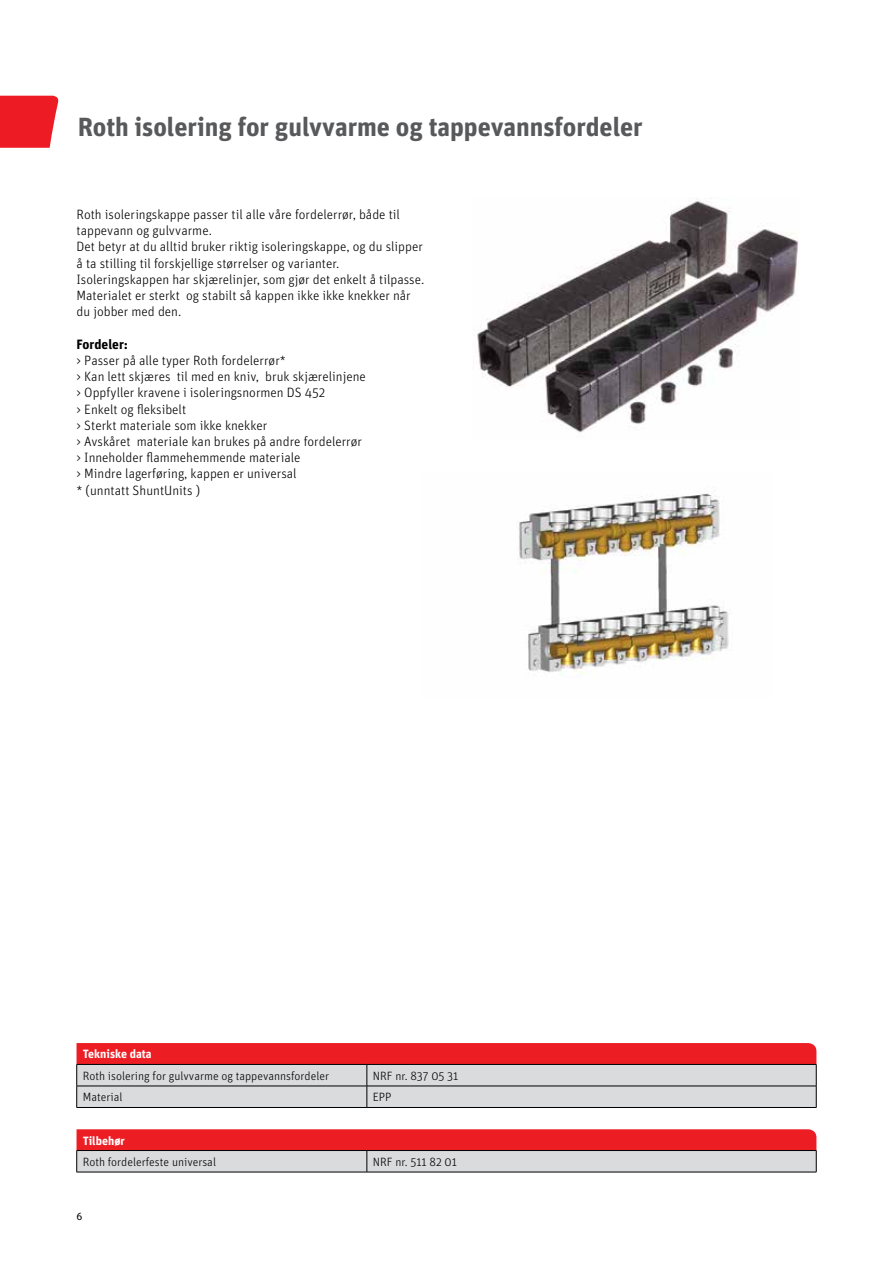
<style>
.page{position:relative;width:893px;height:1263px;background:#fff}
.page>*{position:absolute;margin:0;border:0;box-sizing:border-box;transform-origin:0 0}
.t1{font:700 26.25px "Unit OT";letter-spacing:-.005em;color:#58595b}
.t2{font:300 13.5px/16.2px "Unit OT";color:#000}
.t3{font:700 13.5px "Unit OT";color:#000}
.t4{font:300 12px "Unit OT";color:#000}
.t5{font:700 12px "Unit OT";color:#fff}
.t6{font:10.5px "Unit OT";color:#000}
</style>
<div class="page">
<svg style="left:0;top:96px;width:59px;height:52px;background:#ee2f37"></svg>
<img style="left:477px;top:198px;width:322px;height:235px">
<img style="left:519px;top:493px;width:210px;height:182px">
<svg style="left:76px;top:1043px;width:741px;height:64px;background:#d89598"></svg>
<hr style="left:77px;top:1107px;width:290px;height:1px;background:#000">
<hr style="left:367px;top:1107px;width:449px;height:1px;background:#000">
<svg style="left:76px;top:1129px;width:741px;height:43px;background:#db787b"></svg>
<hr style="left:77px;top:1172px;width:290px;height:1px;background:#000">
<hr style="left:367px;top:1172px;width:449px;height:1px;background:#000">
<h1 class="t1" style="left:78px;top:110px;width:567px">Roth isolering for gulvvarme og tappevannsfordeler</h1>
<p class="t2" style="left:77px;top:206px;width:349px">Roth isoleringskappe passer til alle våre fordelerrør, både til tappevann og gulvvarme.<br>Det betyr at du alltid bruker riktig isoleringskappe, og du slipper å ta stilling til forskjellige størrelser og varianter.<br>Isoleringskappen har skjærelinjer, som gjør det enkelt å tilpasse.<br>Materialet er sterkt og stabilt så kappen ikke ikke knekker når du jobber med den.</p>
<p class="t3" style="left:77px;top:335px;width:53px">Fordeler:</p>
<p class="t2" style="left:77px;top:352px;width:291px">&gt; Passer på alle typer Roth fordelerrør*<br>&gt; Kan lett skjæres til med en kniv, bruk skjærelinjene &gt; Oppfyller kravene i isoleringsnormen DS 452<br>&gt; Enkelt og fleksibelt<br>&gt; Sterkt materiale som ikke knekker<br>&gt; Avskåret materiale kan brukes på andre fordelerrør &gt; Inneholder flammehemmende materiale<br>&gt; Mindre lagerføring, kappen er universal<br>* (unntatt ShuntUnits )</p>
<p class="t5" style="left:83px;top:1046px;width:71px">Tekniske data</p>
<p class="t4" style="left:83px;top:1069px;width:248px">Roth isolering for gulvvarme og tappevannsfordeler</p>
<p class="t4" style="left:373px;top:1069px;width:87px">NRF nr. 837 05 31</p>
<p class="t4" style="left:83px;top:1090px;width:41px">Material</p>
<p class="t4" style="left:373px;top:1090px;width:20px">EPP</p>
<p class="t5" style="left:83px;top:1132px;width:44px">Tilbehør</p>
<p class="t4" style="left:83px;top:1155px;width:135px">Roth fordelerfeste universal</p>
<p class="t4" style="left:373px;top:1155px;width:86px">NRF nr. 511 82 01</p>
<p class="t6" style="left:77px;top:1210px;width:8px">6</p>
</div>
